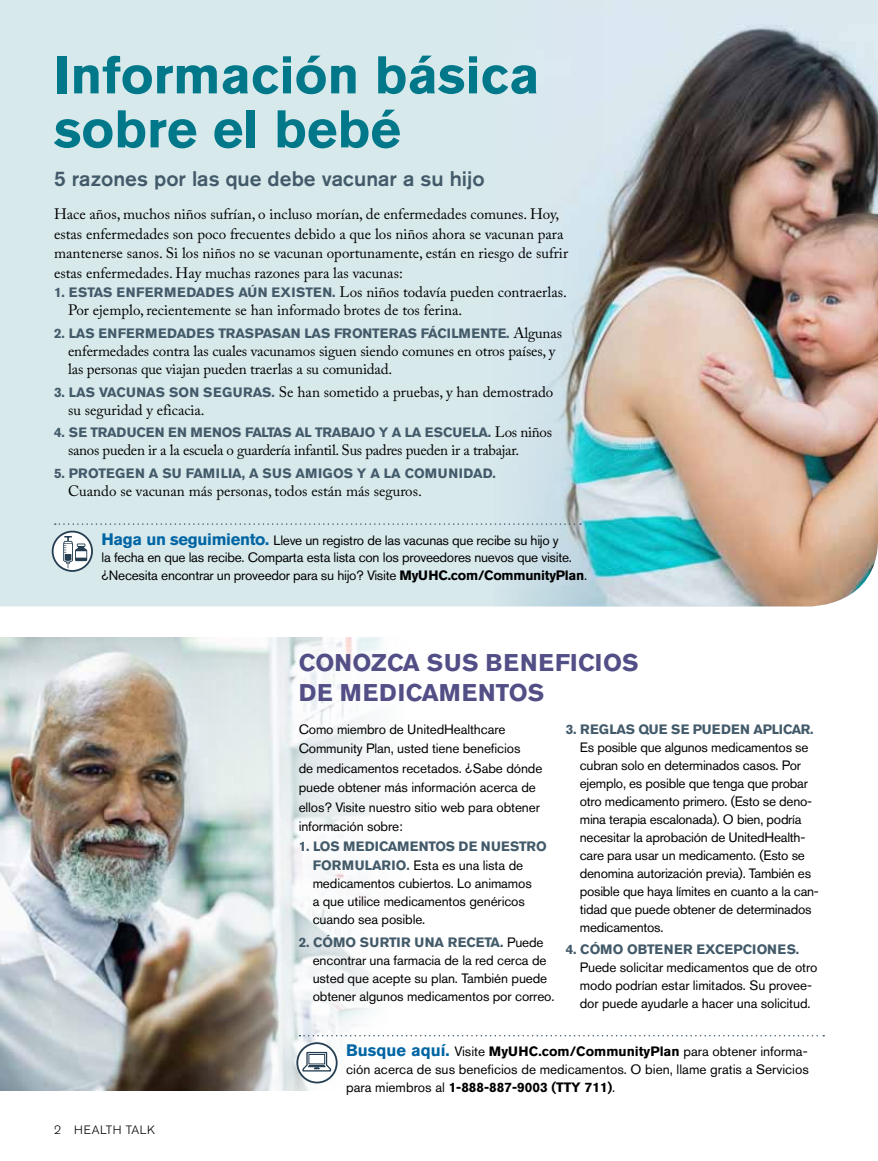
<style>
.page{position:relative;width:878px;height:1161px;background:#fff}
.page>*{position:absolute;margin:0;border:0;box-sizing:border-box;transform-origin:0 0}
.t1{font:700 52.5px/54px "Akzidenz Grotesk BE";color:#00788a}
.t2{font:700 24px/30px "Akzidenz Grotesk BE";letter-spacing:.03em;color:#524e86}
.t3{font:500 21px "Akzidenz Grotesk BE";color:#425a69}
.t4{font:15px/19.5px "Adobe Caslon Pro";color:#000}
.t5{font:15px "Adobe Caslon Pro";letter-spacing:-.02em;color:#000}
.t6{font:13.5px/18px "Akzidenz Grotesk BE";letter-spacing:-.01em;color:#000}
.t7{font:700 13.5px "Akzidenz Grotesk BE";color:#425a69}
.t8{font:700 13.5px "Akzidenz Grotesk BE";letter-spacing:-.02em;color:#425a69}
.t9{font:700 13.5px "Akzidenz Grotesk BE";letter-spacing:.02em;color:#425a69}
.t10{font:300 12px "Akzidenz Grotesk BE";letter-spacing:.05em;color:#000}
.s1{font-family:"Akzidenz Grotesk BE";font-weight:700;font-size:13.5px;color:#425a69}
.s2{font-family:"Adobe Caslon Pro";font-weight:400;font-size:15px;color:#000}
.s3{font-weight:700;font-size:16.5px;color:#0065a4}
.s4{font-weight:700}
.s5{font-weight:700;color:#425a69}
</style>
<div class="page">
<div style="left:0;top:0;width:493px;height:606px;background:#d8e9ec"></div>
<img style="left:493px;top:0;width:385px;height:606px">
<img style="left:0;top:637px;width:403px;height:454px">
<div style="left:278px;top:631px;width:558px;height:400px;background:#fff"></div>
<svg style="left:299px;top:1035px;width:525px;height:1px"></svg>
<svg style="left:296px;top:1042px;width:41px;height:41px"></svg>
<svg style="left:55px;top:523px;width:526px;height:2px"></svg>
<svg style="left:52px;top:531px;width:41px;height:41px"></svg>
<h1 class="t1" style="left:54px;top:48px;width:487px">INFORMACIÓN BÁSICA<br>SOBRE EL BEBÉ</h1>
<h3 class="t3" style="left:54px;top:166px;width:432px">5 razones por las que debe vacunar a su hijo</h3>
<p class="t4" style="left:54px;top:204px;width:515px">Hace años, muchos niños sufrían, o incluso morían, de enfermedades comunes. Hoy, estas enfermedades son poco frecuentes debido a que los niños ahora se vacunan para mantenerse sanos. Si los niños no se vacunan oportunamente, están en riesgo de sufrir estas enfermedades. Hay muchas razones para las vacunas:</p>
<p class="t4" style="left:68px;top:283px;width:500px;line-height:18px;text-indent:-14px"><span class="s1">1. ESTAS ENFERMEDAD ES AÚN EXISTEN.</span> Los niños todavía pueden contraerlas.<br>Por ejemplo, recientemente se han informado brotes de tos ferina.</p>
<p class="t7" style="left:54px;top:325px;width:509px">2. LAS ENFERMEDAD ES TRASPASAN LAS FRONTERAS FÁCILMENTE. <span class="s2">Algunas</span></p>
<p class="t4" style="left:68px;top:342px;width:489px;line-height:18px">enfermedades contra las cuales vacunamos siguen siendo comunes en otros países, y las personas que viajan pueden traerlas a su comunidad.</p>
<p class="t4" style="left:68px;top:382px;width:487px;line-height:18px;text-indent:-14px"><span class="s1">3. LAS VACU NAS SON SEGU RAS.</span> Se han sometido a pruebas, y han demostrado su seguridad y eficacia.</p>
<p class="t8" style="left:54px;top:425px;width:499px">4. SE TRADU CEN EN MENOS FALTAS AL TRABAJO Y A LA ESCU ELA. <span class="s2">Los niños</span></p>
<p class="t5" style="left:68px;top:441px;width:452px">sanos pueden ir a la escuela o guardería infantil. Sus padres pueden ir a trabajar.</p>
<p class="t9" style="left:54px;top:466px;width:443px">5. PROTEG EN A SU FAMILIA, A SUS AMIGOS Y A LA COMUNIDAD.</p>
<p class="t4" style="left:68px;top:481px;width:355px">Cuando se vacunan más personas, todos están más seguros.</p>
<p class="t6" style="left:102px;top:531px;width:487px"><span class="s3">HAGA UN SEGUIMIENTO.</span> Lleve un registro de las vacunas que recibe su hijo y<br>la fecha en que las recibe. Comparta esta lista con los proveedores nuevos que visite. ¿Necesita encontrar un proveedor para su hijo? Visite <span class="s4">MYUHC.COM/COMMUNITYPLAN</span>.</p>
<p class="t10" style="left:54px;top:1123px;width:103px">2 HEALTH TALK</p>
<h2 class="t2" style="left:298px;top:648px;width:19px">CONO</h2>
<h2 class="t2" style="left:298px;top:648px;width:221px;text-indent:73px">ZCA SUS BENEFICIOS<br>DE MEDICAMEN</h2>
<h2 class="t2" style="left:495px;top:678px;width:31px">TOS</h2>
<p class="t6" style="left:298px;top:719px;width:245px;line-height:19.5px">Como miembro de UnitedHealthcare Community Plan, usted tiene beneficios<br>de medicamentos recetados. ¿Sabe dónde puede obtener más información acerca de ellos? Visite nuestro sitio web para obtener información sobre:</p>
<p class="t7" style="left:298px;top:838px;width:24px">1. LOS</p>
<p class="t7" style="left:343px;top:838px;width:42px">MEDICAMEN</p>
<p class="t7" style="left:428px;top:838px;width:109px">TOS DE NUESTRO</p>
<p class="t7" style="left:313px;top:858px;width:11px">FORM</p>
<p class="t7" style="left:354px;top:858px;width:20px">ULARIO</p>
<p class="t7" style="left:566px;top:721px;width:53px">3. REGLAS</p>
<p class="t7" style="left:638px;top:721px;width:142px">QUE SE PUEDEN APLICAR</p>
<p class="t7" style="left:810px;top:721px;width:5px">.</p>
<p class="t6" style="left:580px;top:738px;width:240px">Es posible que algunos medicamentos se cubran solo en determinados casos. Por ejemplo, es posible que tenga que probar otro medicamento primero. (Esto se deno&shy;mina terapia escalonada). O bien, podría necesitar la aprobación de UnitedHealth&shy;care para usar un medicamento. (Esto se denomina autorización previa). También es posible que haya límites en cuanto a la can&shy;tidad que puede obtener de determinados medicamentos.</p>
<p class="t7" style="left:566px;top:942px;width:99px">4. CÓMO OBTENER</p>
<p class="t7" style="left:696px;top:942px;width:10px">EXCE</p>
<p class="t7" style="left:733px;top:942px;width:20px">PCIONES</p>
<p class="t7" style="left:795px;top:942px;width:5px">.</p>
<p class="t6" style="left:580px;top:959px;width:239px">Puede solicitar medicamentos que de otro modo podrían estar limitados. Su provee&shy;dor puede ayudarle a hacer una solicitud.</p>
<p class="t6" style="left:346px;top:1042px;width:464px;text-align:justify"><span class="s3">BUSQUE AQUÍ.</span> Visite <span class="s4">MYUHC.COM/COMMUNITYPLAN</span> para obtener informa&shy;ción acerca de sus beneficios de medicamentos. O bien, llame gratis a Servicios para miembros al <span class="s4">1-888-887-9003 (TTY 711)</span>.</p>
<p class="t6" style="left:313px;top:857px;width:221px;text-indent:94px"><span class="s5">.</span> Esta es una lista de medicamentos cubiertos. Lo animamos a que utilice medicamentos genéricos cuando sea posible.</p>
<p class="t7" style="left:299px;top:935px;width:159px">2. CÓMO SURTIR UNA RECE</p>
<p class="t6" style="left:313px;top:933px;width:243px;text-indent:172px"><span class="s5">TA.</span> Puede encontrar una farmacia de la red cerca de usted que acepte su plan. También puede obtener algunos medicamentos por correo.</p>
</div>
